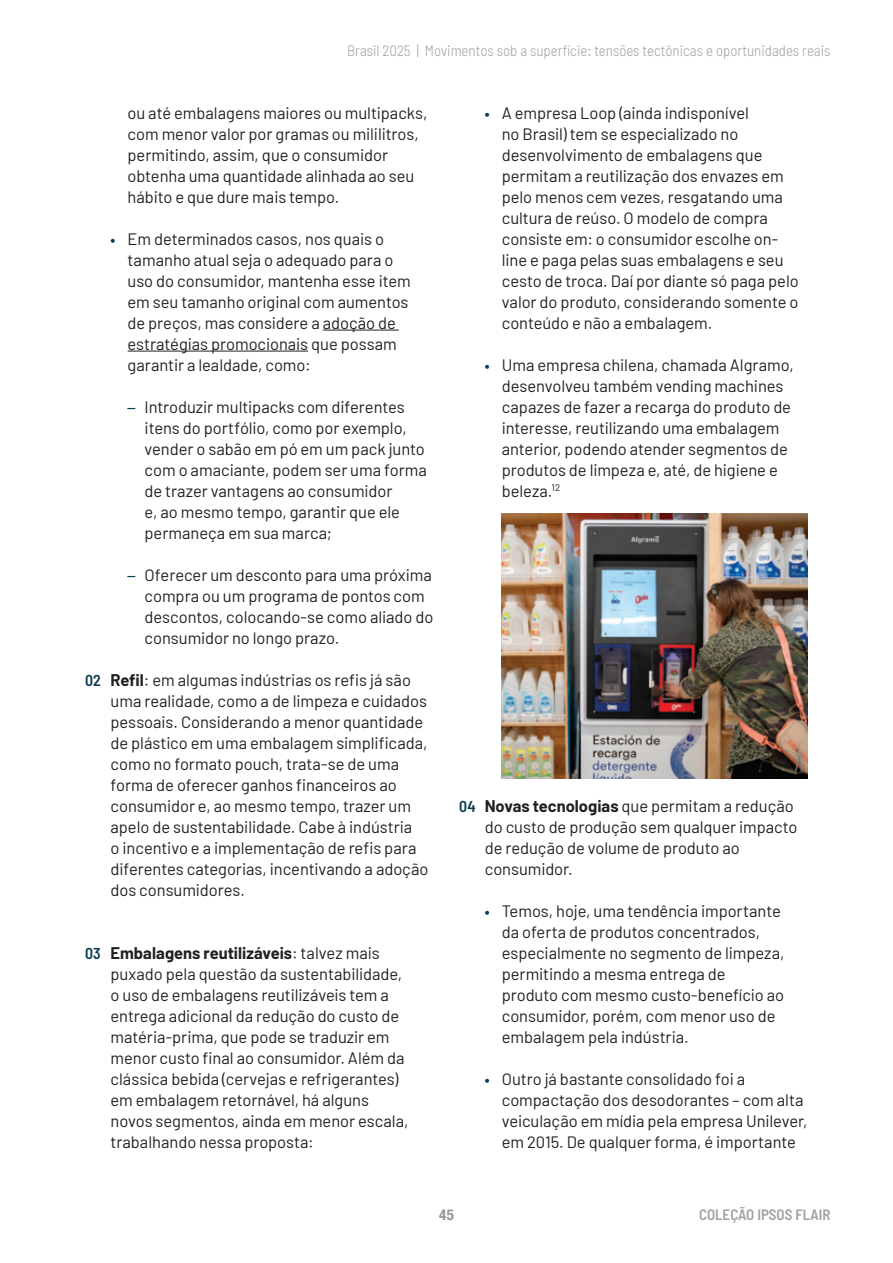
<style>
.page{position:relative;width:893px;height:1263px;background:#fff}
.page>*{position:absolute;margin:0;border:0;box-sizing:border-box;transform-origin:0 0}
.t1{font:16.5px/21px "Barlow";letter-spacing:-.005em;color:#231f20}
.t2{font:300 semi-condensed 15px "Barlow";color:#9ea2a4}
.t3{font:600 semi-condensed 15px "Barlow";color:#9ea2a4}
.t4{font:700 condensed 15px "Helvetica Neue LT Pro";color:#939598}
.s1{font-weight:600;font-stretch:semi-condensed;font-size:15.75px;color:#0d3b4f}
.s2{font-family:"Helvetica Neue LT Pro";font-stretch:condensed;font-size:15.75px;color:#0d3b4f}
.s3{font-weight:700}
</style>
<div class="page">
<hr style="left:323px;top:330px;width:76px;height:1px;background:#231f20">
<hr style="left:128px;top:351px;width:180px;height:1px;background:#231f20">
<img style="left:502px;top:513px;width:306px;height:265px">
<p class="t2" style="left:347px;top:40px;width:485px">Brasil 2025 | Movimentos sob a superfície: tensões tectônicas e oportunidades reais</p>
<p class="t1" style="left:128px;top:101px;width:301px">ou até embalagens maiores ou multipacks, com menor valor por gramas ou mililitros, permitindo, assim, que o consumidor obtenha uma quantidade alinhada ao seu hábito e que dure mais tempo.</p>
<p class="t1" style="left:128px;top:227px;width:285px;text-indent:-17px"><span class="s1">•</span> Em determinados casos, nos quais o tamanho atual seja o adequado para o uso do consumidor, mantenha esse item em seu tamanho original com aumentos de preços, mas considere a adoção de estratégias promocionais que possam garantir a lealdade, como:</p>
<p class="t1" style="left:145px;top:395px;width:284px;text-indent:-17px"><span class="s2">–</span> Introduzir multipacks com diferentes itens do portfólio, como por exemplo, vender o sabão em pó em um pack junto com o amaciante, podem ser uma forma de trazer vantagens ao consumidor<br>e, ao mesmo tempo, garantir que ele permaneça em sua marca;</p>
<p class="t1" style="left:145px;top:563px;width:290px;text-indent:-17px"><span class="s2">–</span> Oferecer um desconto para uma próxima compra ou um programa de pontos com descontos, colocando-se como aliado do consumidor no longo prazo.</p>
<p class="t1" style="left:111px;top:668px;width:319px;text-indent:-26px"><span class="s1">02</span> <span class="s3">Refil</span>: em algumas indústrias os refis já são uma realidade, como a de limpeza e cuidados pessoais. Considerando a menor quantidade de plástico em uma embalagem simplificada, como no formato pouch, trata-se de uma forma de oferecer ganhos financeiros ao consumidor e, ao mesmo tempo, trazer um apelo de sustentabilidade. Cabe à indústria<br>o incentivo e a implementação de refis para diferentes categorias, incentivando a adoção dos consumidores.</p>
<p class="t1" style="left:111px;top:941px;width:299px;text-indent:-26px"><span class="s1">03</span> <span class="s3">Embalagens reutilizáveis</span>: talvez mais puxado pela questão da sustentabilidade, o uso de embalagens reutilizáveis tem a entrega adicional da redução do custo de matéria-prima, que pode se traduzir em menor custo final ao consumidor. Além da clássica bebida (cervejas e refrigerantes) em embalagem retornável, há alguns novos segmentos, ainda em menor escala, trabalhando nessa proposta:</p>
<p class="t1" style="left:502px;top:101px;width:298px;text-indent:-17px"><span class="s1">•</span> A empresa Loop (ainda indisponível<br>no Brasil) tem se especializado no desenvolvimento de embalagens que permitam a reutilização dos envazes em pelo menos cem vezes, resgatando uma cultura de reúso. O modelo de compra consiste em: o consumidor escolhe on&shy;line e paga pelas suas embalagens e seu cesto de troca. Daí por diante só paga pelo valor do produto, considerando somente o conteúdo e não a embalagem.</p>
<p class="t1" style="left:502px;top:353px;width:294px;text-indent:-17px"><span class="s1">•</span> Uma empresa chilena, chamada Algramo, desenvolveu também vending machines capazes de fazer a recarga do produto de interesse, reutilizando uma embalagem anterior, podendo atender segmentos de produtos de limpeza e, até, de higiene e beleza.<sup>12</sup></p>
<p class="t1" style="left:485px;top:794px;width:314px;text-indent:-26px"><span class="s1">04</span> <span class="s3">Novas tecnologias</span> que permitam a redução do custo de produção sem qualquer impacto de redução de volume de produto ao consumidor.</p>
<p class="t1" style="left:502px;top:899px;width:284px;text-indent:-17px"><span class="s1">•</span> Temos, hoje, uma tendência importante da oferta de produtos concentrados, especialmente no segmento de limpeza, permitindo a mesma entrega de produto com mesmo custo-benefício ao consumidor, porém, com menor uso de embalagem pela indústria.</p>
<p class="t1" style="left:502px;top:1067px;width:307px;text-indent:-17px"><span class="s1">•</span> Outro já bastante consolidado foi a compactação dos desodorantes – com alta veiculação em mídia pela empresa Unilever, em 2015. De qualquer forma, é importante</p>
<p class="t4" style="left:439px;top:1206px;width:16px">45</p>
<p class="t3" style="left:699px;top:1204px;width:133px">COLEÇÃO IPSOS FLAIR</p>
</div>
